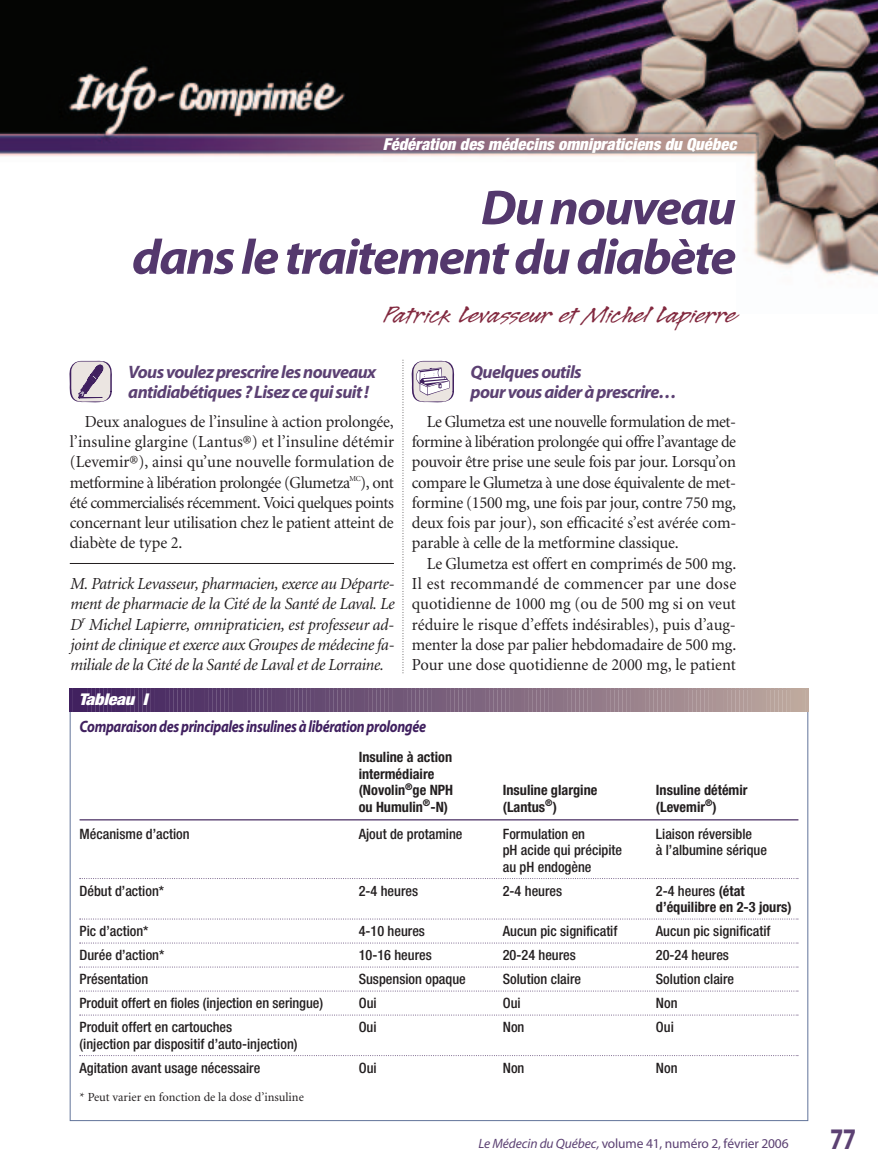
<style>
.page{position:relative;width:878px;height:1175px;background:#fff}
.page>*{position:absolute;margin:0;border:0;box-sizing:border-box;transform-origin:0 0}
.t1{font:italic 700 49.5px/49.5px "Myriad";letter-spacing:-.035em;color:#54386d;text-align:right;scale:1.05 1}
.t2{font:700 30px "Myriad";color:#5c4173;scale:.8 1}
.t3{font:27px "Legault Std";color:#82293f;scale:1.2 1}
.t4{font:italic 700 18px/19.5px "Myriad";letter-spacing:-.035em;color:#5c4173}
.t5{font:16.8px/20.2px "Minion";letter-spacing:-.01em;color:#231f20;text-align:justify}
.t6{font:italic 16.8px/20.2px "Minion";letter-spacing:-.02em;color:#231f20;text-align:justify}
.t7{font:italic 700 16.5px "Myriad";letter-spacing:-.025em;color:#40205f;scale:.85 1}
.t8{font:italic 900 condensed 16.5px "Helvetica Neue";color:#fff}
.t9{font:italic 900 condensed 16.2px "Helvetica Neue";letter-spacing:-.015em;color:#fff;scale:1.11 1}
.t10{font:500 condensed 14.25px/24px "Helvetica Neue";color:#231f20}
.t11{font:700 condensed 14.25px/16.5px "Helvetica Neue";color:#231f20}
.t12{font:13.5px "Myriad";letter-spacing:-.01em;color:#5c4173}
.t13{font:12.3px "Minion";color:#231f20}
.s1{font-weight:500}
.s2{font-style:italic}
</style>
<div class="page">
<img style="left:0;top:0;width:878px;height:277px">
<svg style="left:402px;top:360px;width:1px;height:314px"></svg>
<hr style="left:70px;top:563px;width:324px;height:1px;background:#231f20">
<svg style="left:70px;top:361px;width:42px;height:42px"></svg>
<svg style="left:411px;top:361px;width:43px;height:42px"></svg>
<hr style="left:80px;top:819px;width:718px;height:1px;background:#69527e">
<svg style="left:80px;top:878px;width:718px;height:1px"></svg>
<svg style="left:80px;top:918px;width:718px;height:1px"></svg>
<svg style="left:80px;top:942px;width:718px;height:1px"></svg>
<svg style="left:80px;top:966px;width:718px;height:1px"></svg>
<svg style="left:80px;top:990px;width:718px;height:1px"></svg>
<svg style="left:80px;top:1014px;width:718px;height:1px"></svg>
<svg style="left:80px;top:1055px;width:718px;height:1px"></svg>
<svg style="left:70px;top:688px;width:738px;height:23px"></svg>
<p class="t8" style="left:383px;top:138px;width:355px">Fédération des médecins omnipraticiens du Québec</p>
<h1 class="t1" style="left:132px;top:188px;width:577px">Du nouveau<br>dans le traitement du diabète</h1>
<h3 class="t3" style="left:384px;top:297px;width:295px">Patrick Levasseur et Michel Lapierre</h3>
<p class="t4" style="left:128px;top:364px;width:249px">Vous voulez prescrire les nouveaux antidiabétiques ? Lisez ce qui suit !</p>
<p class="t5" style="left:70px;top:413px;width:326px;text-indent:15px">Deux analogues de l’insuline à action prolongée, l’insuline glargine (Lantus®) et l’insuline détémir (Levemir®), ainsi qu’une nouvelle formulation de metformine à libération prolongée (Glumetza<sup>MC</sup>), ont été commercialisés récemment. Voici quelques points concernant leur utilisation chez le patient atteint de diabète de type 2.</p>
<p class="t6" style="left:70px;top:575px;width:326px">M. Patrick Levasseur, pharmacien, exerce au Départe&shy;ment de pharmacie de la Cité de la Santé de Laval. Le D<sup>r</sup> Michel Lapierre, omnipraticien, est professeur ad&shy;joint de clinique et exerce aux Groupes de médecine fa&shy;miliale de la Cité de la Santé de Laval et de Lorraine.</p>
<p class="t9" style="left:79px;top:694px;width:63px">Tableau I</p>
<p class="t4" style="left:470px;top:364px;width:208px">Quelques outils<br>pour vous aider à prescrire…</p>
<p class="t5" style="left:412px;top:413px;width:326px;text-indent:15px">Le Glumetza est une nouvelle formulation de met&shy;formine à libération prolongée qui offre l’avantage de pouvoir être prise une seule fois par jour. Lorsqu’on compare le Glumetza à une dose équivalente de met&shy;formine (1500 mg, une fois par jour, contre 750 mg, deux fois par jour), son efficacité s’est avérée com&shy;parable à celle de la metformine classique.</p>
<p class="t5" style="left:412px;top:554px;width:326px;text-indent:15px">Le Glumetza est offert en comprimés de 500 mg.<br>Il est recommandé de commencer par une dose quotidienne de 1000 mg (ou de 500 mg si on veut réduire le risque d’effets indésirables), puis d’aug&shy;menter la dose par palier hebdomadaire de 500 mg.<br>Pour une dose quotidienne de 2000 mg, le patient</p>
<p class="t7" style="left:80px;top:720px;width:409px">Comparaison des principales insulines à libération prolongée</p>
<p class="t11" style="left:358px;top:750px;width:96px">Insuline à action intermédiaire (Novolin<sup>®</sup>ge NPH</p>
<p class="t11" style="left:503px;top:783px;width:96px">Insuline glargine</p>
<p class="t11" style="left:656px;top:783px;width:93px">Insuline détémir</p>
<p class="t11" style="left:358px;top:799px;width:91px">ou Humulin<sup>®</sup>-N)</p>
<p class="t11" style="left:503px;top:799px;width:56px">(Lantus<sup>®</sup>)</p>
<p class="t11" style="left:655px;top:799px;width:62px">(Levemir<sup>®</sup>)</p>
<p class="t10" style="left:80px;top:822px;width:112px">Mécanisme d’action</p>
<p class="t10" style="left:359px;top:822px;width:105px">Ajout de protamine</p>
<p class="t10" style="left:502px;top:822px;width:84px">Formulation en</p>
<p class="t10" style="left:656px;top:822px;width:98px">Liaison réversible</p>
<p class="t10" style="left:503px;top:839px;width:121px">pH acide qui précipite</p>
<p class="t10" style="left:656px;top:839px;width:113px">à l’albumine sérique</p>
<p class="t10" style="left:503px;top:855px;width:90px">au pH endogène</p>
<p class="t10" style="left:80px;top:879px;width:86px">Début d’action*</p>
<p class="t10" style="left:359px;top:879px;width:61px">2-4 heures</p>
<p class="t10" style="left:503px;top:879px;width:61px">2-4 heures</p>
<p class="t11" style="left:655px;top:883px;width:137px"><span class="s1">2-4 heures</span> (état d’équilibre en 2-3 jours)</p>
<p class="t10" style="left:80px;top:920px;width:71px">Pic d’action*</p>
<p class="t10" style="left:359px;top:920px;width:68px">4-10 heures</p>
<p class="t10" style="left:503px;top:920px;width:116px">Aucun pic significatif</p>
<p class="t10" style="left:656px;top:920px;width:116px">Aucun pic significatif</p>
<p class="t10" style="left:80px;top:944px;width:86px">Durée d’action*</p>
<p class="t10" style="left:359px;top:944px;width:75px">10-16 heures</p>
<p class="t10" style="left:502px;top:944px;width:75px">20-24 heures</p>
<p class="t10" style="left:656px;top:944px;width:75px">20-24 heures</p>
<p class="t10" style="left:80px;top:968px;width:70px">Présentation</p>
<p class="t10" style="left:359px;top:968px;width:109px">Suspension opaque</p>
<p class="t10" style="left:503px;top:968px;width:80px">Solution claire</p>
<p class="t10" style="left:656px;top:968px;width:80px">Solution claire</p>
<p class="t10" style="left:80px;top:992px;width:245px">Produit offert en fioles (injection en seringue)</p>
<p class="t10" style="left:359px;top:992px;width:19px">Oui</p>
<p class="t10" style="left:503px;top:992px;width:19px">Oui</p>
<p class="t10" style="left:656px;top:992px;width:23px">Non</p>
<p class="t10" style="left:80px;top:1016px;width:154px">Produit offert en cartouches</p>
<p class="t10" style="left:359px;top:1016px;width:19px">Oui</p>
<p class="t10" style="left:503px;top:1016px;width:23px">Non</p>
<p class="t10" style="left:656px;top:1016px;width:19px">Oui</p>
<p class="t10" style="left:80px;top:1032px;width:219px">(injection par dispositif d’auto-injection)<br>Agitation avant usage nécessaire</p>
<p class="t10" style="left:359px;top:1056px;width:19px">Oui</p>
<p class="t10" style="left:503px;top:1056px;width:23px">Non</p>
<p class="t10" style="left:656px;top:1056px;width:23px">Non</p>
<p class="t13" style="left:80px;top:1092px;width:226px">* Peut varier en fonction de la dose d’insuline</p>
<p class="t12" style="left:478px;top:1138px;width:311px"><span class="s2">Le Médecin du Québec,</span> volume 41, numéro 2, février 2006</p>
<h2 class="t2" style="left:830px;top:1127px;width:34px">77</h2>
</div>
